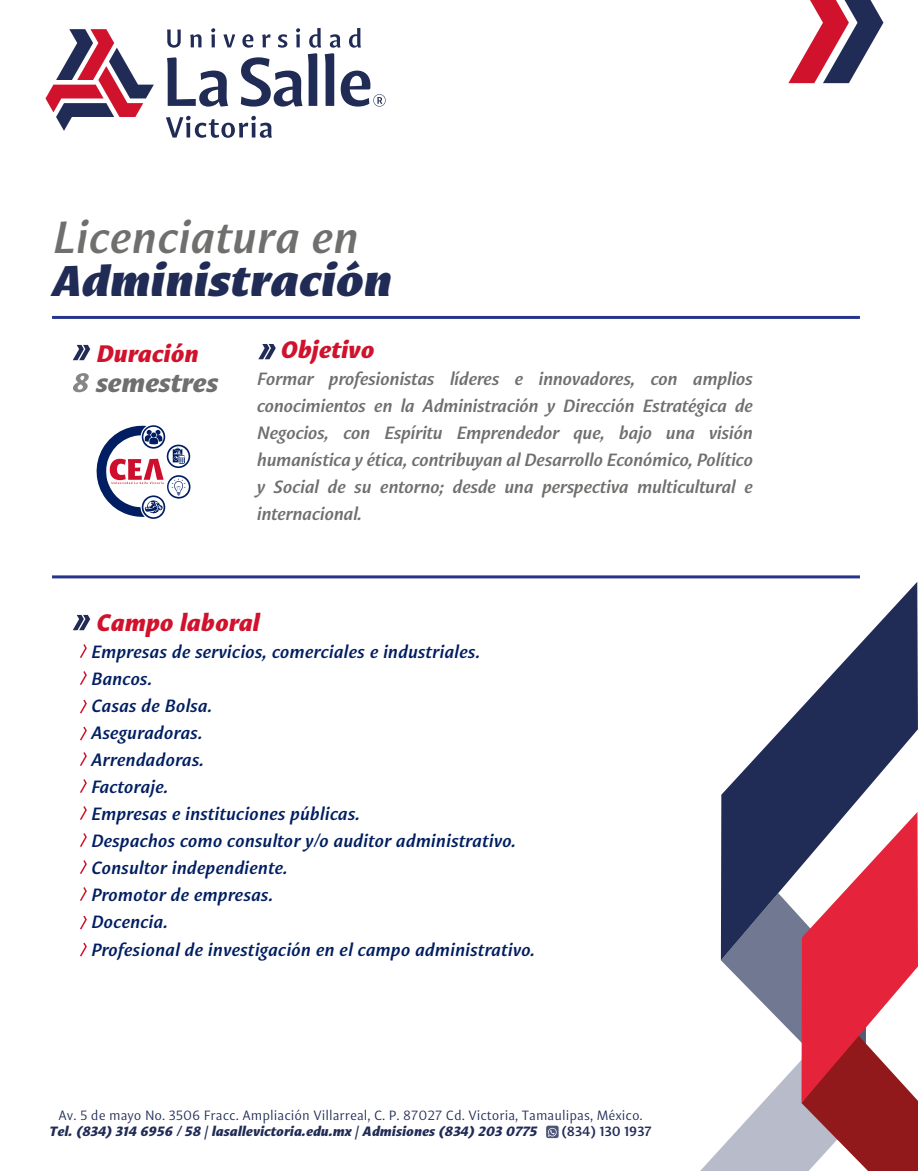
<style>
.page{position:relative;width:918px;height:1171px;background:#fff}
.page>*{position:absolute;margin:0;border:0;box-sizing:border-box;transform-origin:0 0}
.t1{font:italic 800 45.9px "Indivisa Display Sans";color:#212c56}
.t2{font:italic 700 45.3px "Indivisa Text Sans";color:#6f6f6e}
.t3{font:italic 900 27px "Indivisa Text Sans";letter-spacing:-.005em;color:#6f6f6e}
.t4{font:italic 900 24.15px "Indivisa Text Sans";color:#d0122d}
.t5{font:italic 700 18px/27px "Indivisa Text Sans";color:#001e61}
.t6{font:italic 700 18px/27px "Indivisa Text Sans";letter-spacing:-.02em;color:#6f6f6e;text-align:justify}
.t7{font:13.65px "Indivisa Text Sans";color:#212c56}
.t8{font:italic 900 13.65px "Indivisa Text Sans";color:#212c56}
.t9{font:700 13.65px "Indivisa Text Sans";color:#212c56}
.s1{color:#bfbfbf}
</style>
<div class="page">
<svg style="left:721px;top:582px;width:197px;height:230px"></svg>
<svg style="left:721px;top:812px;width:197px;height:359px"></svg>
<svg style="left:167px;top:29px;width:14px;height:19px"></svg>
<svg style="left:190px;top:34px;width:12px;height:13px"></svg>
<svg style="left:211px;top:28px;width:4px;height:19px"></svg>
<svg style="left:223px;top:34px;width:12px;height:13px"></svg>
<svg style="left:46px;top:29px;width:108px;height:102px"></svg>
<svg style="left:167px;top:57px;width:61px;height:50px"></svg>
<svg style="left:241px;top:28px;width:145px;height:79px"></svg>
<svg style="left:166px;top:116px;width:106px;height:22px"></svg>
<svg style="left:788px;top:0;width:95px;height:83px"></svg>
<svg style="left:73px;top:345px;width:17px;height:15px"></svg>
<svg style="left:73px;top:615px;width:17px;height:15px"></svg>
<hr style="left:52px;top:575px;width:808px;height:3px;background:#28348a">
<hr style="left:52px;top:316px;width:808px;height:3px;background:#28348a">
<svg style="left:258px;top:344px;width:18px;height:15px"></svg>
<svg style="left:546px;top:1126px;width:13px;height:12px"></svg>
<svg style="left:80px;top:644px;width:7px;height:14px"></svg>
<svg style="left:80px;top:671px;width:7px;height:14px"></svg>
<svg style="left:80px;top:699px;width:7px;height:15px"></svg>
<svg style="left:80px;top:726px;width:7px;height:15px"></svg>
<svg style="left:80px;top:752px;width:7px;height:14px"></svg>
<svg style="left:80px;top:779px;width:7px;height:14px"></svg>
<svg style="left:80px;top:806px;width:7px;height:14px"></svg>
<svg style="left:80px;top:833px;width:7px;height:14px"></svg>
<svg style="left:80px;top:860px;width:7px;height:14px"></svg>
<svg style="left:80px;top:887px;width:7px;height:14px"></svg>
<svg style="left:80px;top:915px;width:7px;height:15px"></svg>
<svg style="left:80px;top:942px;width:7px;height:15px"></svg>
<svg style="left:96px;top:425px;width:95px;height:94px"></svg>
<h2 class="t2" style="left:53px;top:199px;width:308px">Licenciatura en</h2>
<h1 class="t1" style="left:53px;top:242px;width:341px">Administración</h1>
<h3 class="t4" style="left:97px;top:332px;width:104px">Duración</h3>
<h3 class="t3" style="left:73px;top:359px;width:147px"><span class="s1">8</span> semestres</h3>
<h3 class="t4" style="left:281px;top:328px;width:95px">Objetivo</h3>
<p class="t6" style="left:257px;top:364px;width:498px">Formar profesionistas líderes e innovadores, con amplios conocimientos en la Administración y Dirección Estratégica de Negocios, con Espíritu Emprendedor que, bajo una visión humanística y ética, contribuyan al Desarrollo Económico, Político y Social de su entorno; desde una perspectiva multicultural e internacional.</p>
<h3 class="t4" style="left:97px;top:601px;width:165px">Campo laboral</h3>
<p class="t5" style="left:91px;top:637px;width:446px">Empresas de servicios, comerciales e industriales.<br>Bancos.<br>Casas de Bolsa.<br>Aseguradoras.<br>Arrendadoras.<br>Factoraje.<br>Empresas e instituciones públicas.<br>Despachos como consultor y/o auditor administrativo.<br>Consultor independiente.<br>Promotor de empresas.<br>Docencia.<br>Profesional de investigación en el campo administrativo.</p>
<p class="t7" style="left:59px;top:1104px;width:586px">Av. 5 de mayo No. 3506 Fracc. Ampliación Villarreal, C. P. 87027 Cd. Victoria, Tamaulipas, México.</p>
<p class="t8" style="left:50px;top:1120px;width:489px">Tel. (834) 314 6956 / 58 | lasallevictoria.edu.mx | Admisiones (834) 203 0775</p>
<p class="t9" style="left:561px;top:1120px;width:92px">(834) 130 1937</p>
</div>
